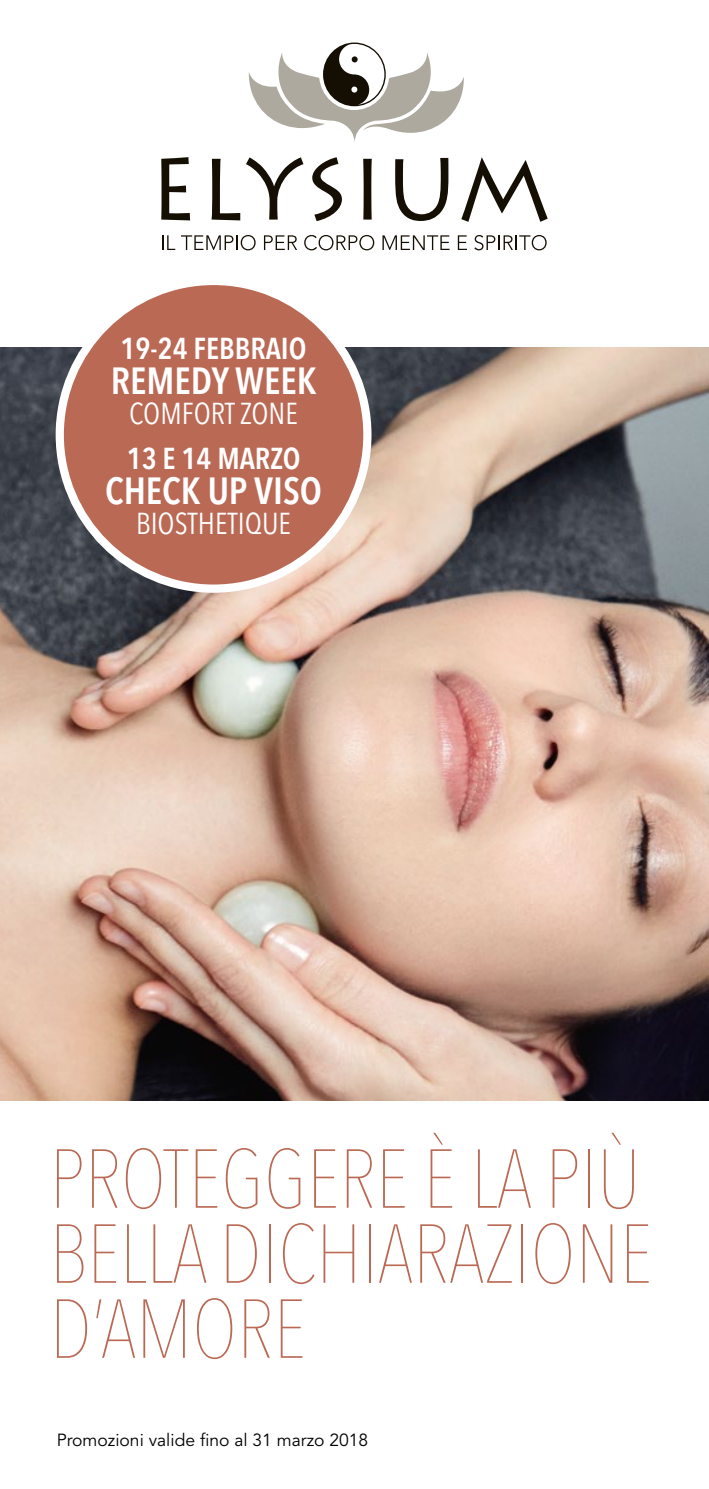
<style>
.page{position:relative;width:709px;height:1489px;background:#fff}
.page>*{position:absolute;margin:0;border:0;box-sizing:border-box;transform-origin:0 0}
.t1{font:200 82.5px/75px "Avenir Next Condensed";color:#ba6954}
.t2{font:600 condensed 37.5px "Avenir Next LT Pro";color:#fff}
.t3{font:600 condensed 30px "Avenir Next LT Pro";color:#fff}
.t4{font:condensed 30px "Avenir Next LT Pro";color:#fff}
.t5{font:17.5px "Avenir LT Std";color:#000}
</style>
<div class="page">
<img style="left:0;top:347px;width:709px;height:753px">
<svg style="left:162px;top:235px;width:13px;height:15px"></svg>
<svg style="left:181px;top:235px;width:75px;height:15px"></svg>
<svg style="left:264px;top:235px;width:33px;height:15px"></svg>
<svg style="left:304px;top:235px;width:70px;height:15px"></svg>
<svg style="left:382px;top:235px;width:67px;height:15px"></svg>
<svg style="left:458px;top:235px;width:9px;height:15px"></svg>
<svg style="left:474px;top:235px;width:72px;height:15px"></svg>
<svg style="left:161px;top:157px;width:29px;height:63px"></svg>
<svg style="left:211px;top:159px;width:29px;height:61px"></svg>
<svg style="left:246px;top:157px;width:57px;height:62px"></svg>
<svg style="left:312px;top:157px;width:30px;height:64px"></svg>
<svg style="left:363px;top:159px;width:9px;height:60px"></svg>
<svg style="left:395px;top:158px;width:53px;height:63px"></svg>
<svg style="left:461px;top:157px;width:86px;height:65px"></svg>
<svg style="left:249px;top:43px;width:215px;height:99px"></svg>
<div style="left:60px;top:281px;width:307px;height:307px;background:#ba6954;border-radius:50%"></div>
<div style="left:56px;top:277px;width:315px;height:315px;border:8px solid #fff;border-radius:50%"></div>
<p class="t3" style="left:121px;top:330px;width:187px">19-24 FEBBRAIO</p>
<p class="t2" style="left:111px;top:357px;width:207px">REMEDY WEEK</p>
<p class="t4" style="left:129px;top:395px;width:170px">COMFORT ZONE</p>
<p class="t3" style="left:127px;top:440px;width:175px">13 E 14 MARZO</p>
<p class="t2" style="left:105px;top:467px;width:218px">CHECK UP VISO</p>
<p class="t4" style="left:136px;top:505px;width:156px">BIOSTHETIQUE</p>
<p class="t1" style="left:50px;top:1141px;width:604px">PROTEGGERE È LA PIÙ<br>BELLA DICHIARAZIONE<br>D’AMORE</p>
<p class="t5" style="left:57px;top:1430px;width:313px">Promozioni valide fino al 31 marzo 2018</p>
</div>
